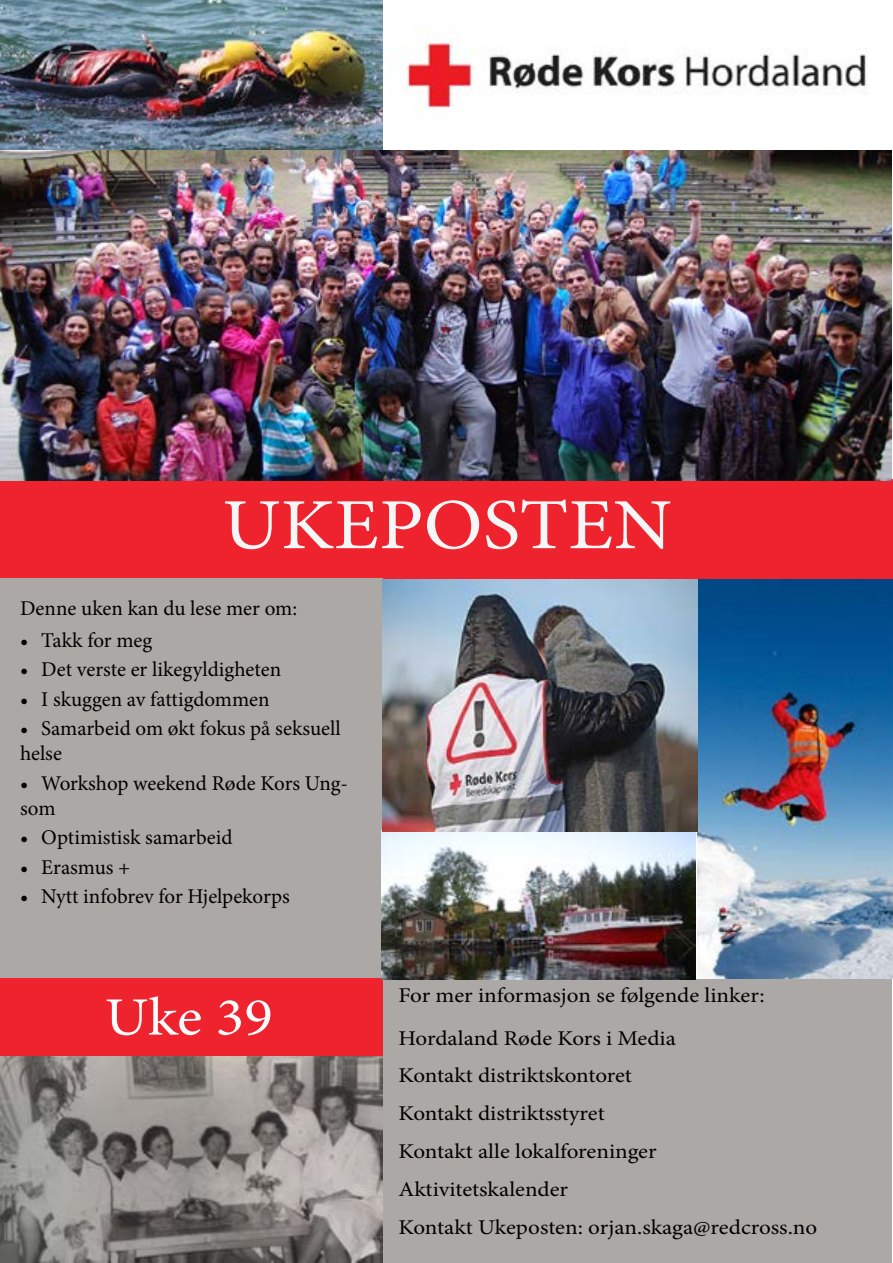
<style>
.page{position:relative;width:893px;height:1263px;background:#fff}
.page>*{position:absolute;margin:0;border:0;box-sizing:border-box;transform-origin:0 0}
.t1{font:72px "Minion Pro";color:#f6f6f6;scale:1.1 1}
.t2{font:54px "Minion Pro";color:#fbfbfb;scale:1.1 1}
.t3{font:21px/25.2px "Minion Pro";letter-spacing:-.005em;color:#000}
.t4{font:21px/38px "Minion Pro";letter-spacing:-.005em;color:#000;scale:1.1 1}
</style>
<div class="page">
<img style="left:1px;top:0;width:382px;height:150px">
<img style="left:403px;top:26px;width:465px;height:83px">
<div style="left:1px;top:479px;width:892px;height:100px;background:#ef232d"></div>
<div style="left:0;top:579px;width:383px;height:399px;background:#aca8a5"></div>
<div style="left:383px;top:979px;width:509px;height:283px;background:#aca8a5"></div>
<div style="left:0;top:979px;width:383px;height:78px;background:#ef232d"></div>
<img style="left:697px;top:579px;width:196px;height:399px">
<img style="left:0;top:1056px;width:383px;height:206px">
<img style="left:382px;top:830px;width:313px;height:149px">
<img style="left:383px;top:579px;width:314px;height:252px">
<img style="left:0;top:150px;width:892px;height:330px">
<h1 class="t1" style="left:222px;top:477px;width:410px">UKEPOSTEN</h1>
<p class="t3" style="left:20px;top:596px;width:279px">Denne uken kan du lese mer om:</p>
<p class="t3" style="left:20px;top:627px;width:134px">• Takk for meg</p>
<p class="t3" style="left:20px;top:657px;width:263px">• Det verste er likegyldigheten</p>
<p class="t3" style="left:20px;top:686px;width:251px">• I skuggen av fattigdommen</p>
<p class="t3" style="left:20px;top:716px;width:322px">• Samarbeid om økt fokus på seksuell helse</p>
<p class="t3" style="left:20px;top:770px;width:329px">• Workshop weekend Røde Kors Ung&shy;som</p>
<p class="t3" style="left:20px;top:825px;width:214px">• Optimistisk samarbeid</p>
<p class="t3" style="left:20px;top:855px;width:112px">• Erasmus +</p>
<p class="t3" style="left:20px;top:884px;width:271px">• Nytt infobrev for Hjelpekorps</p>
<h2 class="t2" style="left:105px;top:981px;width:154px">Uke 39</h2>
<p class="t4" style="left:398px;top:973px;width:334px;line-height:42.9px">For mer informasjon se følgende linker:<br>Hordaland Røde Kors i Media</p>
<p class="t4" style="left:398px;top:1057px;width:382px">Kontakt distriktskontoret<br>Kontakt distriktsstyret<br>Kontakt alle lokalforeninger<br>Aktivitetskalender<br>Kontakt Ukeposten: orjan.skaga@redcross.no</p>
</div>
